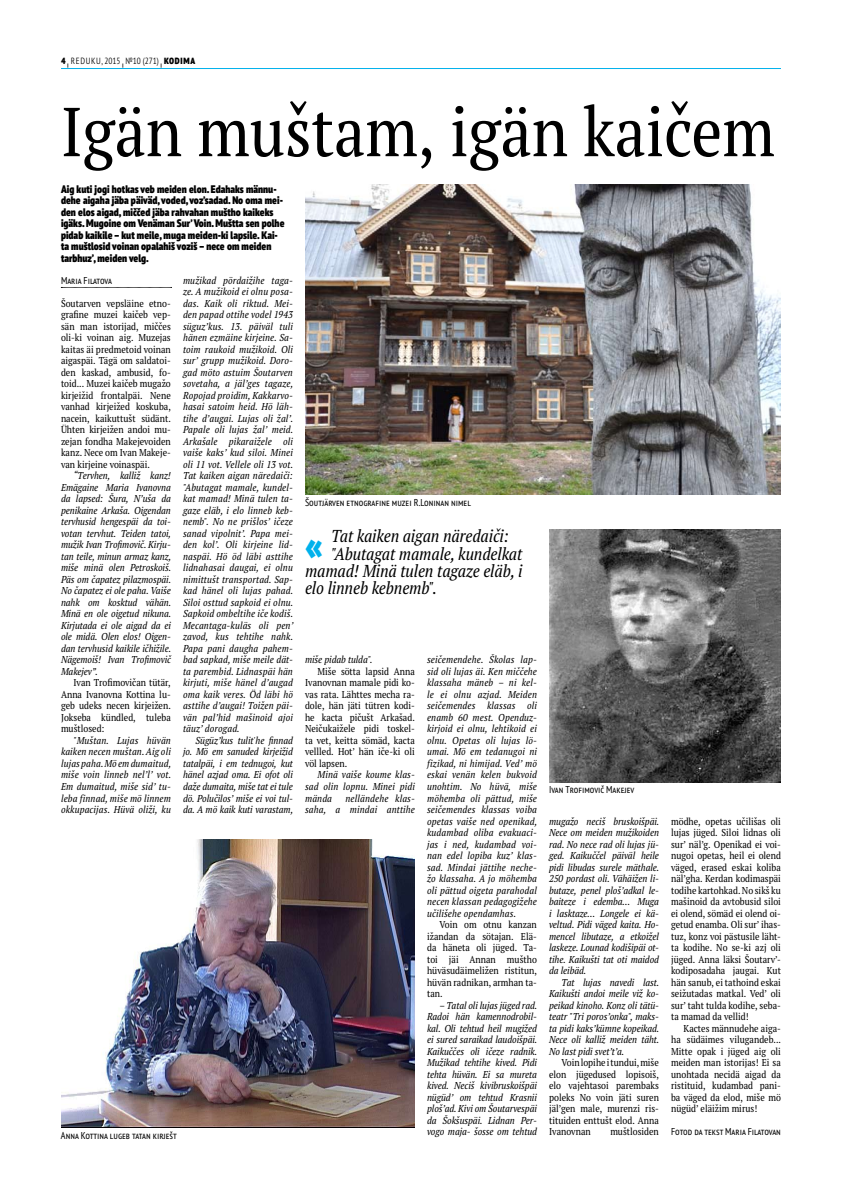
<style>
.page{position:relative;width:842px;height:1191px;background:#fff}
.page>*{position:absolute;margin:0;border:0;box-sizing:border-box;transform-origin:0 0}
.t1{font:condensed 69px "PT Serif Pro";color:#000}
.t2{font:900 condensed 41.9px "PT Sans Pro";color:#00b1ec}
.t3{font:italic condensed 17.2px "PT Serif Pro";color:#000}
.t4{font:900 condensed 11px/11.5px "PT Sans Pro";color:#000}
.t5{font:italic condensed 10px/11.5px "PT Serif Pro";color:#000;text-align:justify}
.t6{font:condensed 10px/11.5px "PT Serif Pro";color:#000;text-align:justify}
.t7{font:condensed 10px "PT Sans Pro";color:#000}
.t8{font:italic condensed 10px/11.5px "PT Serif Pro";letter-spacing:.02em;color:#000;text-align:right}
.t9{font:300 condensed 9px "PT Sans Pro";color:#000}
.s1{font-weight:900}
</style>
<div class="page">
<hr style="left:61px;top:68px;width:720px;height:1px;background:#00b1ec">
<img style="left:549px;top:529px;width:232px;height:253px">
<img style="left:305px;top:184px;width:476px;height:310px">
<svg style="left:61px;top:287px;width:111px;height:1px"></svg>
<img style="left:61px;top:839px;width:354px;height:288px">
<p class="t9" style="left:61px;top:55px;width:26px"><span class="s1">4</span> <sub>|</sub> REDUKU</p>
<p class="t9" style="left:101px;top:55px;width:95px">, 2015 <sub>|</sub> №10 (271) <sub>|</sub> <span class="s1">KODIMA</span></p>
<h1 class="t1" style="left:61px;top:86px;width:715px">Igän muštam, igän kaičem</h1>
<p class="t4" style="left:61px;top:183px;width:225px">Aig kuti jogi hotkas veb meiden elon. Edahaks männu&shy;dehe aigaha jäba päiväd, voded, voz’sadad. No oma mei&shy;den elos aigad, miččed jäba rahvahan muštho kaikeks igäks. Mugoine om Venäman Sur’ Voin. Muštta sen polhe pidab kaikile – kut meile, muga meiden-ki lapsile. Kai&shy;ta muštlosid voinan opalahiš voziš – nece om meiden tarbhuz’, meiden velg.</p>
<p class="t7" style="left:61px;top:274px;width:53px">Maria Filatova</p>
<p class="t6" style="left:61px;top:297px;width:111px">Šoutarven vepsläine etno&shy;grafine muzei kaičeb vep&shy;sän man istorijad, miččes oli-ki voinan aig. Muzejas kaitas äi predmetoid voinan aigaspäi. Tägä om saldatoi&shy;den kaskad, ambusid, fo&shy;toid... Muzei kaičeb mugažo kirjeižid frontalpäi. Nene vanhad kirjeižed koskuba, nacein, kaikuttušt südänt.<br>Ühten kirjeižen andoi mu&shy;zejan fondha Makejevoiden kanz. Nece om Ivan Makeje&shy;van kirjeine voinaspäi.</p>
<p class="t5" style="left:61px;top:470px;width:112px;text-indent:12px">“Tervhen, kalliž kanz!<br>Emägaine Maria Ivanovna da lapsed: Šura, N’uša da penikaine Arkaša. Oigendan tervhusid hengespäi da toi&shy;votan tervhut. Teiden tatoi, mužik Ivan Trofimovič. Kirju&shy;tan teile, minun armaz kanz, miše minä olen Petroskoiš.<br>Päs om čapatez pilazmospäi.<br>No čapatez ei ole paha. Vaiše nahk om kosktud vähän.<br>Minä en ole oigetud nikuna.<br>Kirjutada ei ole aigad da ei ole midä. Olen elos! Oigen&shy;dan tervhusid kaikile ičhižile.<br>Nägemoiš! Ivan Trofimovič Makejev”.</p>
<p class="t6" style="left:61px;top:677px;width:111px;text-indent:12px">Ivan Trofimovičan tütär, Anna Ivanovna Kottina lu&shy;geb udeks necen kirjeižen.<br>Jokseba kündled, tuleba muštlosed:</p>
<p class="t5" style="left:61px;top:734px;width:112px;text-indent:12px">"Muštan. Lujas hüvän kaiken necen muštan. Aig oli lujas paha. Mö em dumaitud, miše voin linneb nel’l’ vot.<br>Em dumaitud, miše sid’ tu&shy;leba finnad, miše mö linnem okkupacijas. Hüvä oliži, ku</p>
<p class="t5" style="left:183px;top:274px;width:112px">mužikad pördaižihe taga&shy;ze. A mužikoid ei olnu posa&shy;das. Kaik oli riktud. Mei&shy;den papad ottihe vodel 1943 süguz’kus. 13. päiväl tuli hänen ezmäine kirjeine. Sa&shy;toim raukoid mužikoid. Oli sur’ grupp mužikoid. Doro&shy;gad möto astuim Šoutarven sovetaha, a jäl’ges tagaze, Ropojad proidim, Kakkarvo&shy;hasai satoim heid. Hö läh&shy;tihe d’augai. Lujas oli žal’.<br>Papale oli lujas žal’ meid.<br>Arkašale pikaraižele oli vaiše kaks’ kud siloi. Minei oli 11 vot. Vellele oli 13 vot.<br>Tat kaiken aigan näredaiči: "Abutagat mamale, kundel&shy;kat mamad! Minä tulen ta&shy;gaze eläb, i elo linneb keb&shy;nemb". No ne prišlos’ ičeze sanad vipolnit’. Papa mei&shy;den kol’. Oli kirjeine lid&shy;naspäi. Hö öd läbi asttihe lidnahasai daugai, ei olnu nimittušt transportad. Sap&shy;kad hänel oli lujas pahad.<br>Siloi osttud sapkoid ei olnu.<br>Sapkoid ombeltihe iče kodiš.<br>Mecantaga-kuläs oli pen’ zavod, kus tehtihe nahk.<br>Papa pani daugha pahem&shy;bad sapkad, miše meile dät&shy;ta parembid. Lidnaspäi hän kirjuti, miše hänel d’augad oma kaik veres. Öd läbi hö asttihe d’augai! Toižen päi&shy;vän pal’hid mašinoid ajoi täuz’ dorogad.</p>
<p class="t5" style="left:183px;top:734px;width:112px;text-indent:12px">Sügüz’kus tulit'he finnad jo. Mö em sanuded kirjeižid tatalpäi, i em tednugoi, kut hänel azjad oma. Ei ofot oli daže dumaita, miše tat ei tule dö. Polučilos’ miše ei voi tul&shy;da. A mö kaik kuti varastam,</p>
<p class="t7" style="left:305px;top:496px;width:167px">Šoutjärven etnografine muzei R.Loninan nimel</p>
<h3 class="t3" style="left:331px;top:525px;width:179px">Tat kaiken aigan näredaiči:</h3>
<h3 class="t3" style="left:331px;top:542px;width:193px">"Abutagat mamale, kundelkat</h3>
<h3 class="t3" style="left:305px;top:559px;width:219px">mamad! Minä tulen tagaze eläb, i</h3>
<h3 class="t3" style="left:305px;top:577px;width:133px">elo linneb kebnemb".</h3>
<h2 class="t2" style="left:305px;top:517px;width:19px">«</h2>
<p class="t5" style="left:427px;top:654px;width:112px">seičemendehe. Školas lap&shy;sid oli lujas äi. Ken miččehe klassaha mäneb – ni kel&shy;le ei olnu azjad. Meiden seičemendes klassas oli enamb 60 mest. Openduz&shy;kirjoid ei olnu, lehtikoid ei olnu. Opetas oli lujas lö&shy;umai. Mö em tedanugoi ni fizikad, ni himijad. Ved’ mö eskai venän kelen bukvoid unohtim. No hüvä, miše möhemba oli pättud, miše seičemendes klassas voiba opetas vaiše ned openikad, kudambad oliba evakuaci&shy;jas i ned, kudambad voi&shy;nan edel lopiba kuz’ klas&shy;sad. Mindai jättihe neche&shy;žo klassaha. A jo möhemba oli pättud oigeta parahodal necen klassan pedagogižehe učilišehe opendamhas.</p>
<p class="t6" style="left:427px;top:918px;width:111px;text-indent:12px">Voin om otnu kanzan ižandan da sötajan. Elä&shy;da häneta oli jüged. Ta&shy;toi jäi Annan muštho hüväsudäimeližen ristitun, hüvän radnikan, armhan ta&shy;tan.</p>
<p class="t5" style="left:427px;top:999px;width:112px;text-indent:12px">– Tatal oli lujas jüged rad.<br>Radoi hän kamennodrobil&shy;kal. Oli tehtud heil mugižed ei sured saraikad laudoišpäi.<br>Kaikuččes oli ičeze radnik.<br>Mužikad tehtihe kived. Pidi tehta hüvän. Ei sa mureta kived. Neciš kivibruskoišpäi nügüd’ om tehtud Krasnii ploš’ad. Kivi om Šoutarvespäi da Šokšuspäi. Lidnan Per&shy;vogo maja- šosse om tehtud</p>
<p class="t5" style="left:305px;top:654px;width:69px">miše pidab tulda".</p>
<p class="t6" style="left:305px;top:665px;width:111px;text-indent:12px">Miše sötta lapsid Anna Ivanovnan mamale pidi ko&shy;vas rata. Lähttes mecha ra&shy;dole, hän jäti tütren kodi&shy;he kacta pičušt Arkašad.<br>Neičukaižele pidi toskel&shy;ta vet, keitta sömäd, kacta vellled. Hot’ hän iče-ki oli völ lapsen.</p>
<p class="t5" style="left:305px;top:769px;width:111px;text-indent:12px">Minä vaiše koume klas&shy;sad olin lopnu. Minei pidi mända</p>
<p class="t7" style="left:549px;top:783px;width:87px">Ivan Trofimovič Makejev</p>
<p class="t8" style="left:305px;top:792px;width:111px">nelländehe klas-<br>saha, a mindai anttihe</p>
<p class="t5" style="left:549px;top:815px;width:112px">mugažo neciš bruskoišpäi.<br>Nece om meiden mužikoiden rad. No nece rad oli lujas jü&shy;ged. Kaikuččel päiväl heile pidi libudas surele mäthale.<br>250 pordast oli. Vähäižen li&shy;butaze, penel ploš’adkal le&shy;baiteze i edemba... Muga i lasktaze... Longele ei kä&shy;veltud. Pidi väged kaita. Ho&shy;mencel libutaze, a etkoižel laskeze. Lounad kodišipäi ot&shy;tihe. Kaikušti tat oti maidod da leibäd.</p>
<p class="t5" style="left:549px;top:976px;width:112px;text-indent:12px">Tat lujas navedi last.<br>Kaikušti andoi meile viž ko&shy;peikad kinoho. Konz oli tätü&shy;teatr "Tri poros’onka", maks&shy;ta pidi kaks’kümne kopeikad.<br>Nece oli kalliž meiden täht.<br>No last pidi svet’t’a.</p>
<p class="t6" style="left:549px;top:1056px;width:111px;text-indent:12px">Voin lopihe i tundui, miše elon jügedused lopisoiš, elo vajehtasoi parembaks poleks No voin jäti suren jäl’gen male, murenzi ris&shy;tituiden enttušt elod. Anna Ivanovnan</p>
<p class="t6" style="left:671px;top:815px;width:111px">mödhe, opetas učilišas oli lujas jüged. Siloi lidnas oli sur’ näl’g. Openikad ei voi&shy;nugoi opetas, heil ei olend väged, erased eskai koliba näl’gha. Kerdan kodimaspäi todihe kartohkad. No sikš ku mašinoid da avtobusid siloi ei olend, sömäd ei olend oi&shy;getud enamba. Oli sur’ ihas&shy;tuz, konz voi pästusile läht&shy;ta kodihe. No se-ki azj oli jüged. Anna läksi Šoutarv’- kodiposadaha jaugai. Kut hän sanub, ei tathoind eskai seižutadas matkal. Ved’ oli sur’ taht tulda kodihe, seba&shy;ta mamad da vellid!</p>
<p class="t6" style="left:671px;top:1022px;width:111px;text-indent:12px">Kactes männudehe aiga&shy;ha südäimes vilugandeb...<br>Mitte opak i jüged aig oli meiden man istorijas! Ei sa unohtada necidä aigad da ristituid, kudambad pani&shy;ba väged da elod, miše mö nügüd’ eläižim mirus!</p>
<p class="t7" style="left:671px;top:1125px;width:111px">Fotod da tekst Maria Filatovan</p>
<p class="t6" style="left:610px;top:1125px;width:50px">muštlosiden</p>
<p class="t7" style="left:61px;top:1128px;width:117px">Anna Kottina lugeb tatan kirješt</p>
</div>
